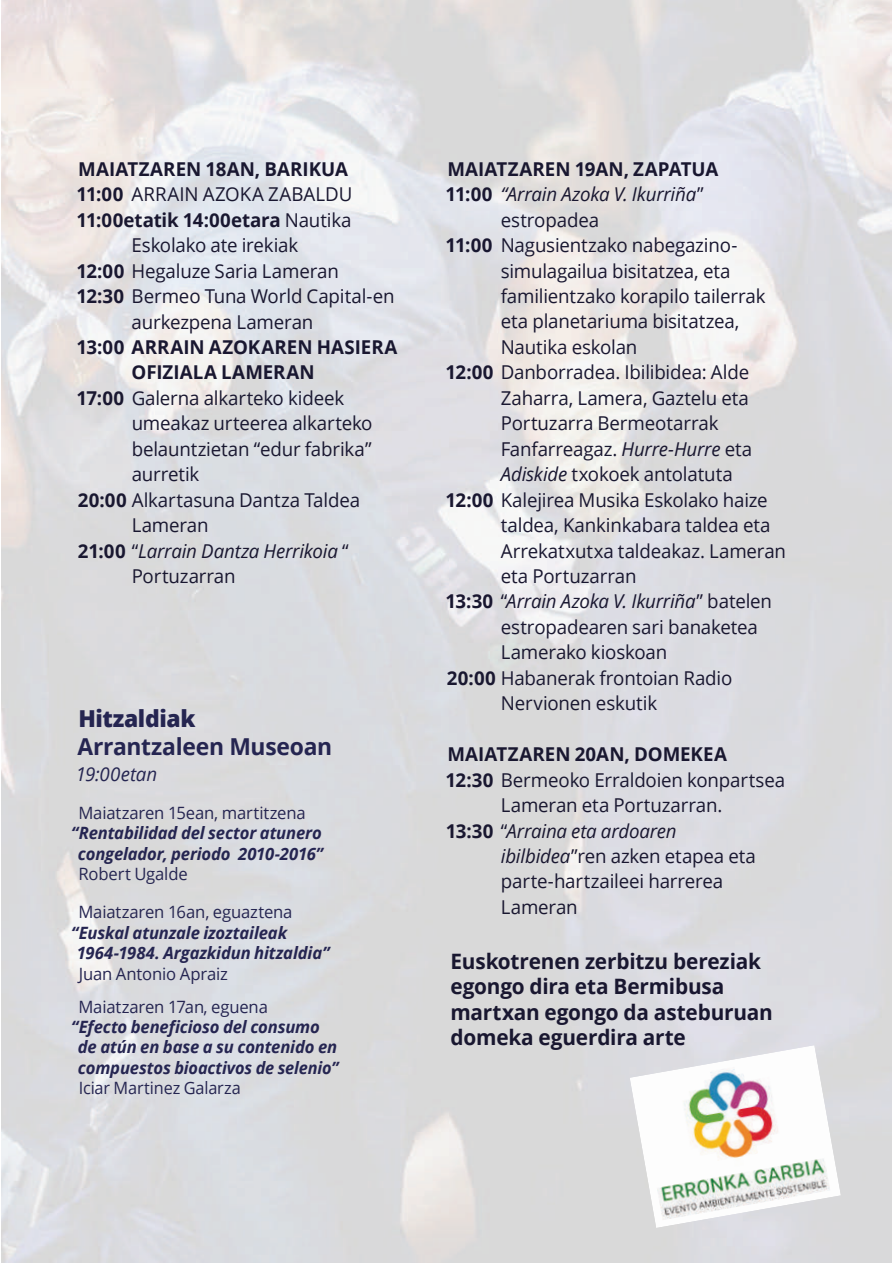
<style>
.page{position:relative;width:893px;height:1263px;background:#fff}
.page>*{position:absolute;margin:0;border:0;box-sizing:border-box;transform-origin:0 0}
.t1{font:700 23.4px "Open Sans";letter-spacing:-.01em;color:#252551}
.t2{font:800 23.4px "Open Sans";letter-spacing:-.015em;color:#252551}
.t3{font:700 21.15px/25.5px "Open Sans";letter-spacing:-.01em;color:#191730}
.t4{font:19.05px "Open Sans";letter-spacing:-.01em;color:#191730}
.t5{font:700 19.05px "Open Sans";letter-spacing:.005em;color:#191730}
.t6{font:italic 19.05px "Open Sans";letter-spacing:-.015em;color:#191730}
.t7{font:italic 19.05px "Open Sans";color:#252551}
.t8{font:italic 700 16.95px/20.4px "Open Sans";letter-spacing:-.01em;color:#252551}
.t9{font:16.95px/33.2px "Open Sans";letter-spacing:-.01em;color:#252551}
.t10{font:16.95px "Open Sans";letter-spacing:-.01em;color:#252551;scale:.96 1}
.s1{font-weight:700}
.s2{font-weight:400}
.s3{font-weight:700;font-style:normal}
.s4{font-style:normal}
.s5{font-style:italic}
</style>
<div class="page">
<img style="left:629px;top:1045px;width:211px;height:183px">
<p class="t5" style="left:78px;top:161px;width:271px">MAIATZAREN 18AN, BARIKUA</p>
<p class="t4" style="left:76px;top:187px;width:277px"><span class="s1">11:00</span> ARRAIN AZOKA ZABALDU</p>
<p class="t5" style="left:76px;top:212px;width:276px">11:00etatik 14:00etara <span class="s2">Nautika</span></p>
<p class="t4" style="left:132px;top:238px;width:168px">Eskolako ate irekiak</p>
<p class="t4" style="left:76px;top:263px;width:264px"><span class="s1">12:00</span> Hegaluze Saria Lameran</p>
<p class="t4" style="left:76px;top:289px;width:320px"><span class="s1">12:30</span> Bermeo Tuna World Capital-en</p>
<p class="t4" style="left:132px;top:314px;width:183px">aurkezpena Lameran</p>
<p class="t5" style="left:76px;top:339px;width:322px">13:00 ARRAIN AZOKAREN HASIERA</p>
<p class="t5" style="left:132px;top:365px;width:185px">OFIZIALA LAMERAN</p>
<p class="t4" style="left:76px;top:390px;width:269px"><span class="s1">17:00</span> Galerna alkarteko kideek</p>
<p class="t4" style="left:132px;top:416px;width:242px">umeakaz urteerea alkarteko</p>
<p class="t4" style="left:132px;top:441px;width:241px">belauntzietan “edur fabrika”</p>
<p class="t4" style="left:132px;top:467px;width:69px">aurretik</p>
<p class="t4" style="left:78px;top:492px;width:284px"><span class="s1">20:00</span> Alkartasuna Dantza Taldea</p>
<p class="t4" style="left:132px;top:518px;width:78px">Lameran</p>
<p class="t6" style="left:78px;top:540px;width:272px"><span class="s3">21:00</span> <span class="s4">“</span>Larrain Dantza Herrikoia <span class="s4">“</span></p>
<p class="t4" style="left:132px;top:568px;width:105px">Portuzarran</p>
<p class="t2" style="left:78px;top:706px;width:119px">Hitzaldiak</p>
<p class="t1" style="left:77px;top:738px;width:256px">Arrantzaleen Museoan</p>
<p class="t7" style="left:76px;top:763px;width:83px">19:00etan</p>
<p class="t9" style="left:78px;top:798px;width:229px">Maiatzaren 15ean, martitzena</p>
<p class="t8" style="left:71px;top:825px;width:253px;text-align:center">“Rentabilidad del sector atunero congelador, periodo 2010-2016”</p>
<p class="t9" style="left:78px;top:859px;width:111px">Robert Ugalde</p>
<p class="t9" style="left:78px;top:897px;width:215px">Maiatzaren 16an, eguaztena</p>
<p class="t8" style="left:77px;top:924px;width:254px;text-indent:-6px">“Euskal atunzale izoztaileak<br>1964-1984. Argazkidun hitzaldia”</p>
<p class="t9" style="left:78px;top:958px;width:191px">Juan Antonio Apraiz<br>Maiatzaren 17an, eguena</p>
<p class="t8" style="left:78px;top:1018px;width:262px;text-indent:-7px">“Efecto beneficioso del consumo de atún en base a su contenido en compuestos bioactivos de selenio”</p>
<p class="t10" style="left:79px;top:1081px;width:170px">Iciar Martinez Galarza</p>
<p class="t5" style="left:447px;top:161px;width:272px">MAIATZAREN 19AN, ZAPATUA</p>
<p class="t6" style="left:445px;top:183px;width:259px"><span class="s3">11:00</span> “Arrain Azoka V. Ikurriña<span class="s4">”</span></p>
<p class="t4" style="left:500px;top:212px;width:100px">estropadea</p>
<p class="t4" style="left:445px;top:238px;width:293px"><span class="s1">11:00</span> Nagusientzako nabegazino-</p>
<p class="t4" style="left:500px;top:263px;width:231px">simulagailua bisitatzea, eta</p>
<p class="t4" style="left:500px;top:288px;width:266px">familientzako korapilo tailerrak</p>
<p class="t4" style="left:500px;top:314px;width:240px">eta planetariuma bisitatzea,</p>
<p class="t4" style="left:500px;top:339px;width:138px">Nautika eskolan</p>
<p class="t4" style="left:445px;top:365px;width:305px"><span class="s1">12:00</span> Danborradea. Ibilibidea: Alde</p>
<p class="t4" style="left:500px;top:390px;width:250px">Zaharra, Lamera, Gaztelu eta</p>
<p class="t4" style="left:500px;top:416px;width:219px">Portuzarra Bermeotarrak</p>
<p class="t4" style="left:500px;top:441px;width:253px">Fanfarreagaz. <span class="s5">Hurre-Hurre</span> eta</p>
<p class="t4" style="left:500px;top:467px;width:234px"><span class="s5">Adiskide</span> txokoek antolatuta</p>
<p class="t4" style="left:445px;top:492px;width:323px"><span class="s1">12:00</span> Kalejirea Musika Eskolako haize</p>
<p class="t4" style="left:500px;top:517px;width:271px">taldea, Kankinkabara taldea eta</p>
<p class="t4" style="left:500px;top:543px;width:287px">Arrekatxutxa taldeakaz. Lameran</p>
<p class="t4" style="left:500px;top:568px;width:137px">eta Portuzarran</p>
<p class="t6" style="left:445px;top:591px;width:328px"><span class="s3">13:30</span> <span class="s4">“</span>Arrain Azoka V. Ikurriña<span class="s4">” batelen</span></p>
<p class="t4" style="left:500px;top:619px;width:258px">estropadearen sari banaketea</p>
<p class="t4" style="left:500px;top:645px;width:168px">Lamerako kioskoan</p>
<p class="t4" style="left:447px;top:670px;width:287px"><span class="s1">20:00</span> Habanerak frontoian Radio</p>
<p class="t4" style="left:501px;top:696px;width:158px">Nervionen eskutik</p>
<p class="t5" style="left:447px;top:747px;width:281px">MAIATZAREN 20AN, DOMEKEA</p>
<p class="t4" style="left:445px;top:772px;width:341px"><span class="s1">12:30</span> Bermeoko Erraldoien konpartsea</p>
<p class="t4" style="left:501px;top:797px;width:223px">Lameran eta Portuzarran.</p>
<p class="t6" style="left:445px;top:820px;width:232px"><span class="s3">13:30</span> <span class="s4">“</span>Arraina eta ardoaren</p>
<p class="t4" style="left:501px;top:848px;width:257px"><span class="s5">ibilbidea</span>”ren azken etapea eta</p>
<p class="t4" style="left:501px;top:874px;width:224px">parte-hartzaileei harrerea</p>
<p class="t4" style="left:501px;top:899px;width:78px">Lameran</p>
<p class="t3" style="left:450px;top:950px;width:324px">Euskotrenen zerbitzu bereziak egongo dira eta Bermibusa martxan egongo da asteburuan domeka eguerdira arte</p>
</div>
